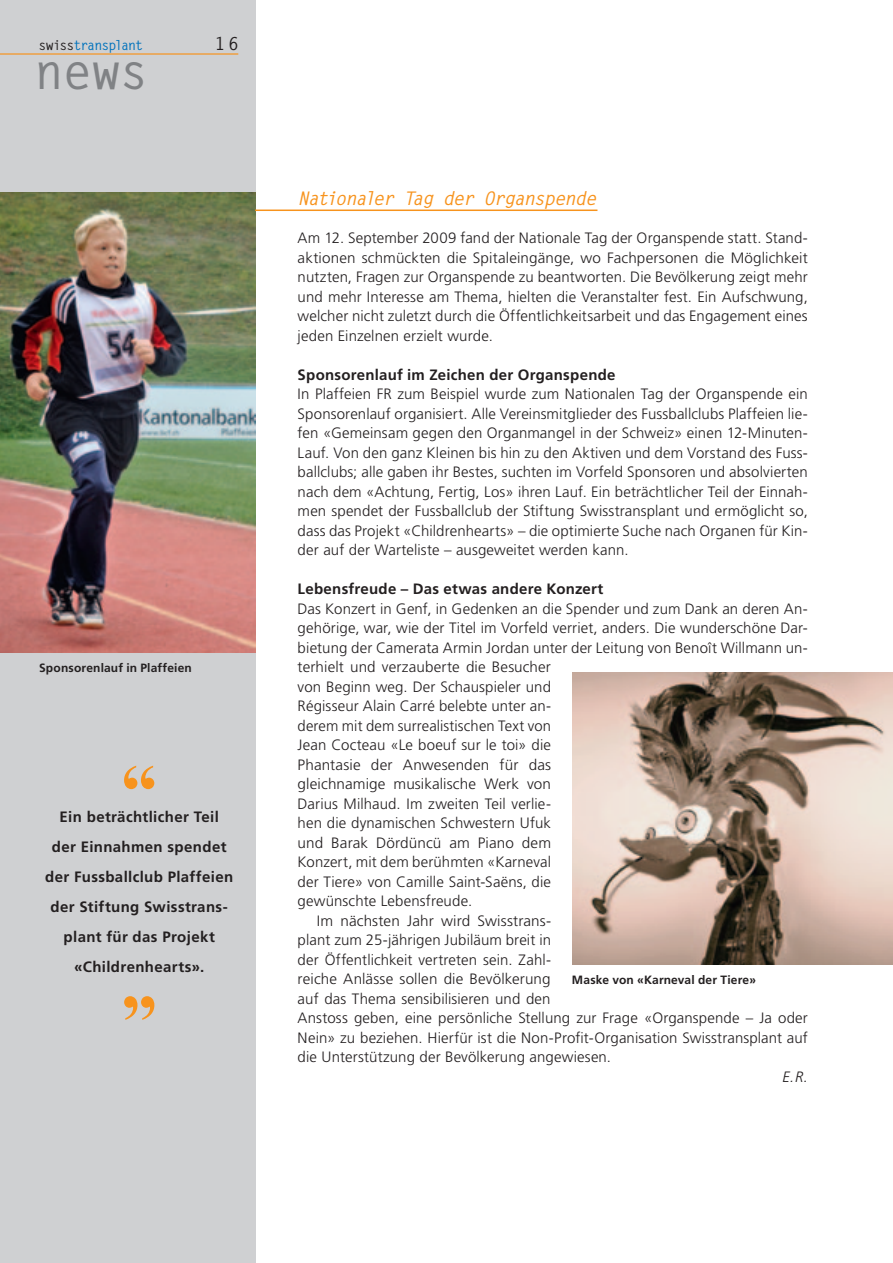
<style>
.page{position:relative;width:893px;height:1263px;background:#fff}
.page>*{position:absolute;margin:0;border:0;box-sizing:border-box;transform-origin:0 0}
.t1{font:700 72.75px "Times New Roman";color:#f7931d}
.t2{font:700 72px "Times New Roman";color:#f7931d}
.t3{font:700 49.5px "Letter Gothic Std";color:#808285}
.t4{font:italic 700 18.75px "Letter Gothic Std";letter-spacing:-.065em;color:#f7931d}
.t5{font:700 18px "Letter Gothic Std";color:#231f20}
.t6{font:300 15px/19.5px "Frutiger";letter-spacing:.01em;color:#231f20;text-align:justify}
.t7{font:700 15px/30px "Frutiger";letter-spacing:.02em;color:#231f20;text-align:center}
.t8{font:italic 300 15px "Frutiger";color:#231f20}
.t9{font:700 13.5px "Letter Gothic Std";letter-spacing:-.08em;color:#0072bc}
.t10{font:700 12px "Frutiger";letter-spacing:.015em;color:#231f20}
.s1{color:#231f20}
</style>
<div class="page">
<div style="left:0;top:0;width:255px;height:1263px;background:#cfd0d2"></div>
<hr style="left:0;top:53px;width:238px;height:2px;background:#f7931d">
<img style="left:0;top:193px;width:255px;height:460px">
<hr style="left:255px;top:210px;width:342px;height:1px;background:#f7931d">
<img style="left:572px;top:672px;width:321px;height:293px">
<p class="t9" style="left:38px;top:37px;width:106px"><span class="s1">swiss</span>transplant</p>
<p class="t5" style="left:215px;top:33px;width:26px">16</p>
<h3 class="t3" style="left:34px;top:41px;width:116px">news</h3>
<p class="t10" style="left:39px;top:661px;width:154px">Sponsorenlauf in Plaffeien</p>
<h2 class="t2" style="left:121px;top:740px;width:37px">“</h2>
<p class="t7" style="left:60px;top:802px;width:161px">Ein beträchtlicher Teil</p>
<p class="t7" style="left:45px;top:832px;width:190px">der Einnahmen spendet der Fussballclub Plaffeien der Stiftung Swisstrans&shy;plant für das Projekt «Childrenhearts».</p>
<h1 class="t1" style="left:121px;top:971px;width:37px">”</h1>
<p class="t4" style="left:298px;top:187px;width:300px">Nationaler Tag der Organspende</p>
<p class="t6" style="left:298px;top:228px;width:512px">Am 12. September 2009 fand der Nationale Tag der Organspende statt. Stand&shy;aktionen schmückten die Spitaleingänge, wo Fachpersonen die Möglichkeit nutzten, Fragen zur Organspende zu beantworten. Die Bevölkerung zeigt mehr und mehr Interesse am Thema, hielten die Veranstalter fest. Ein Aufschwung, welcher nicht zuletzt durch die Öffentlichkeitsarbeit und das Engagement eines jeden Einzelnen erzielt wurde.</p>
<p class="t7" style="left:298px;top:359px;width:319px">Sponsorenlauf im Zeichen der Organspende</p>
<p class="t6" style="left:298px;top:384px;width:512px">In Plaffeien FR zum Beispiel wurde zum Nationalen Tag der Organspende ein Sponsorenlauf organisiert. Alle Vereinsmitglieder des Fussballclubs Plaffeien lie&shy;fen «Gemeinsam gegen den Organmangel in der Schweiz» einen 12-Minuten-Lauf. Von den ganz Kleinen bis hin zu den Aktiven und dem Vorstand des Fuss&shy;ballclubs; alle gaben ihr Bestes, suchten im Vorfeld Sponsoren und absolvierten nach dem «Achtung, Fertig, Los» ihren Lauf. Ein beträchtlicher Teil der Einnah&shy;men spendet der Fussballclub der Stiftung Swisstransplant und ermöglicht so, dass das Projekt «Childrenhearts» – die optimierte Suche nach Organen für Kin&shy;der auf der Warteliste – ausgeweitet werden kann.</p>
<p class="t7" style="left:298px;top:574px;width:307px">Lebensfreude – Das etwas andere Konzert</p>
<p class="t6" style="left:298px;top:599px;width:512px">Das Konzert in Genf, in Gedenken an die Spender und zum Dank an deren An-</p>
<p class="t6" style="left:298px;top:618px;width:512px">gehörige, war, wie der Titel im Vorfeld verriet, anders. Die wunderschöne Dar-</p>
<p class="t6" style="left:298px;top:638px;width:512px">bietung der Camerata Armin Jordan unter der Leitung von Benoît Willmann un-</p>
<p class="t6" style="left:298px;top:657px;width:255px">terhielt und verzauberte die Besucher</p>
<p class="t6" style="left:298px;top:677px;width:255px">von Beginn weg. Der Schauspieler und</p>
<p class="t6" style="left:298px;top:696px;width:255px">Régisseur Alain Carré belebte unter an-</p>
<p class="t6" style="left:298px;top:716px;width:255px">derem mit dem surrealistischen Text von</p>
<p class="t6" style="left:298px;top:735px;width:255px">Jean Cocteau «Le boeuf sur le toi» die</p>
<p class="t6" style="left:298px;top:755px;width:255px">Phantasie der Anwesenden für das</p>
<p class="t6" style="left:298px;top:774px;width:255px">gleichnamige musikalische Werk von</p>
<p class="t6" style="left:298px;top:794px;width:255px">Darius Milhaud. Im zweiten Teil verlie-</p>
<p class="t6" style="left:298px;top:813px;width:255px">hen die dynamischen Schwestern Ufuk</p>
<p class="t6" style="left:298px;top:833px;width:255px">und Barak Dördüncü am Piano dem</p>
<p class="t6" style="left:298px;top:852px;width:255px">Konzert, mit dem berühmten «Karneval</p>
<p class="t6" style="left:298px;top:872px;width:255px">der Tiere» von Camille Saint-Saëns, die</p>
<p class="t6" style="left:298px;top:891px;width:176px">gewünschte Lebensfreude.</p>
<p class="t6" style="left:317px;top:911px;width:236px">Im nächsten Jahr wird Swisstrans-</p>
<p class="t6" style="left:298px;top:930px;width:255px">plant zum 25-jährigen Jubiläum breit in</p>
<p class="t6" style="left:298px;top:950px;width:255px">der Öffentlichkeit vertreten sein. Zahl-</p>
<p class="t6" style="left:298px;top:969px;width:254px">reiche Anlässe sollen die Bevölkerung</p>
<p class="t6" style="left:298px;top:989px;width:254px">auf das Thema sensibilisieren und den</p>
<p class="t6" style="left:298px;top:1008px;width:512px">Anstoss geben, eine persönliche Stellung zur Frage «Organspende – Ja oder</p>
<p class="t6" style="left:298px;top:1028px;width:512px">Nein» zu beziehen. Hierfür ist die Non-Profit-Organisation Swisstransplant auf</p>
<p class="t6" style="left:298px;top:1047px;width:315px">die Unterstützung der Bevölkerung angewiesen.</p>
<p class="t8" style="left:783px;top:1068px;width:27px">E.R.</p>
<p class="t10" style="left:572px;top:973px;width:186px">Maske von «Karneval der Tiere»</p>
</div>
